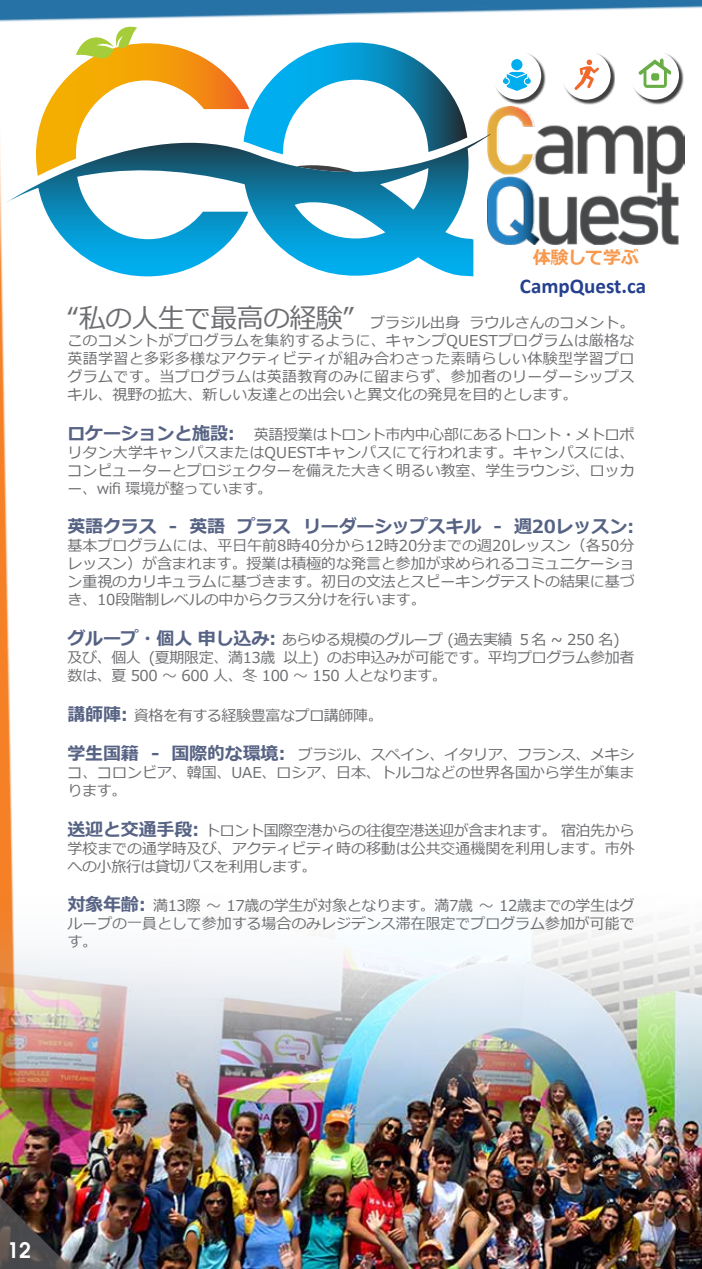
<style>
.page{position:relative;width:702px;height:1269px;background:#fff}
.page>*{position:absolute;margin:0;border:0;box-sizing:border-box;transform-origin:0 0}
.t1{font:700 21px "Calibri";color:#25408f}
.t2{font:600 21px "Avant Garde";color:#fff}
.t3{font:700 18px "Meiryo";letter-spacing:-.01em;color:#576384}
.t4{font:700 18px "Meiryo";letter-spacing:-.025em;color:#f79a50}
.t5{font:15px/18px "Meiryo";letter-spacing:-.005em;color:#6d6e71;text-align:justify}
.t6{font:15px "Meiryo";letter-spacing:-.025em;color:#6d6e71}
.s1{font-size:27px}
.s2{font-weight:700;font-size:18px;color:#576384}
</style>
<div class="page">
<img style="left:0;top:0;width:702px;height:1269px">
<p class="t4" style="left:533px;top:245px;width:107px">体験して学ぶ</p>
<h1 class="t1" style="left:520px;top:271px;width:128px">CampQuest.ca</h1>
<p class="t5" style="left:67px;top:315px;width:569px"><span class="s1">“私の人生で最高の経験”</span> ブラジル出身 ラウルさんのコメント。このコメントがプログラムを集約するように、キャンプQUESTプログラムは厳格な英語学習と多彩多様なアクティビティが組み合わさった素晴らしい体験型学習プログラムです。当プログラムは英語教育のみに留まらず、参加者のリーダーシップスキル、視野の拡大、新しい友達との出会いと異文化の発見を目的とします。</p>
<p class="t5" style="left:68px;top:426px;width:569px"><span class="s2">ロケーションと施設:</span> 英語授業はトロント市内中心部にあるトロント・メトロポリタン大学キャンパスまたはQUESTキャンパスにて行われます。キャンパスには、コンピューターとプロジェクターを備えた大きく明るい教室、学生ラウンジ、ロッカー、wifi 環境が整っています。</p>
<p class="t3" style="left:68px;top:514px;width:569px">英語クラス - 英語 プラス リーダーシップスキル - 週20レッスン:</p>
<p class="t5" style="left:68px;top:538px;width:569px">基本プログラムには、平日午前8時40分から12時20分までの週20レッスン（各50分レッスン）が含まれます。授業は積極的な発言と参加が求められるコミュニケーション重視のカリキュラムに基づきます。初日の文法とスピーキングテストの結果に基づき、10段階制レベルの中からクラス分けを行います。</p>
<p class="t5" style="left:67px;top:631px;width:568px"><span class="s2">グループ・個人 申し込み:</span> あらゆる規模のグループ (過去実績 ５名 ~ 250 名)　及び、個人 (夏期限定、満13歳 以上) のお申込みが可能です。平均プログラム参加者数は、夏 500 ～ 600 人、冬 100 ～ 150 人となります。</p>
<p class="t6" style="left:68px;top:705px;width:317px"><span class="s2">講師陣:</span> 資格を有する経験豊富なプロ講師陣。</p>
<p class="t5" style="left:68px;top:747px;width:569px"><span class="s2">学生国籍 - 国際的な環境:</span> ブラジル、スペイン、イタリア、フランス、メキシコ、コロンビア、韓国、UAE、ロシア、日本、トルコなどの世界各国から学生が集まります。</p>
<p class="t5" style="left:68px;top:822px;width:569px"><span class="s2">送迎と交通手段:</span> トロント国際空港からの往復空港送迎が含まれます。 宿泊先から学校までの通学時及び、アクティビティ時の移動は公共交通機関を利用します。市外への小旅行は貸切バスを利用します。</p>
<p class="t5" style="left:68px;top:898px;width:569px"><span class="s2">対象年齢:</span> 満13際 ～ 17歳の学生が対象となります。満7歳 ～ 12歳までの学生はグループの一員として参加する場合のみレジデンス滞在限定でプログラム参加が可能です。</p>
<h1 class="t2" style="left:7px;top:1237px;width:25px">12</h1>
</div>
